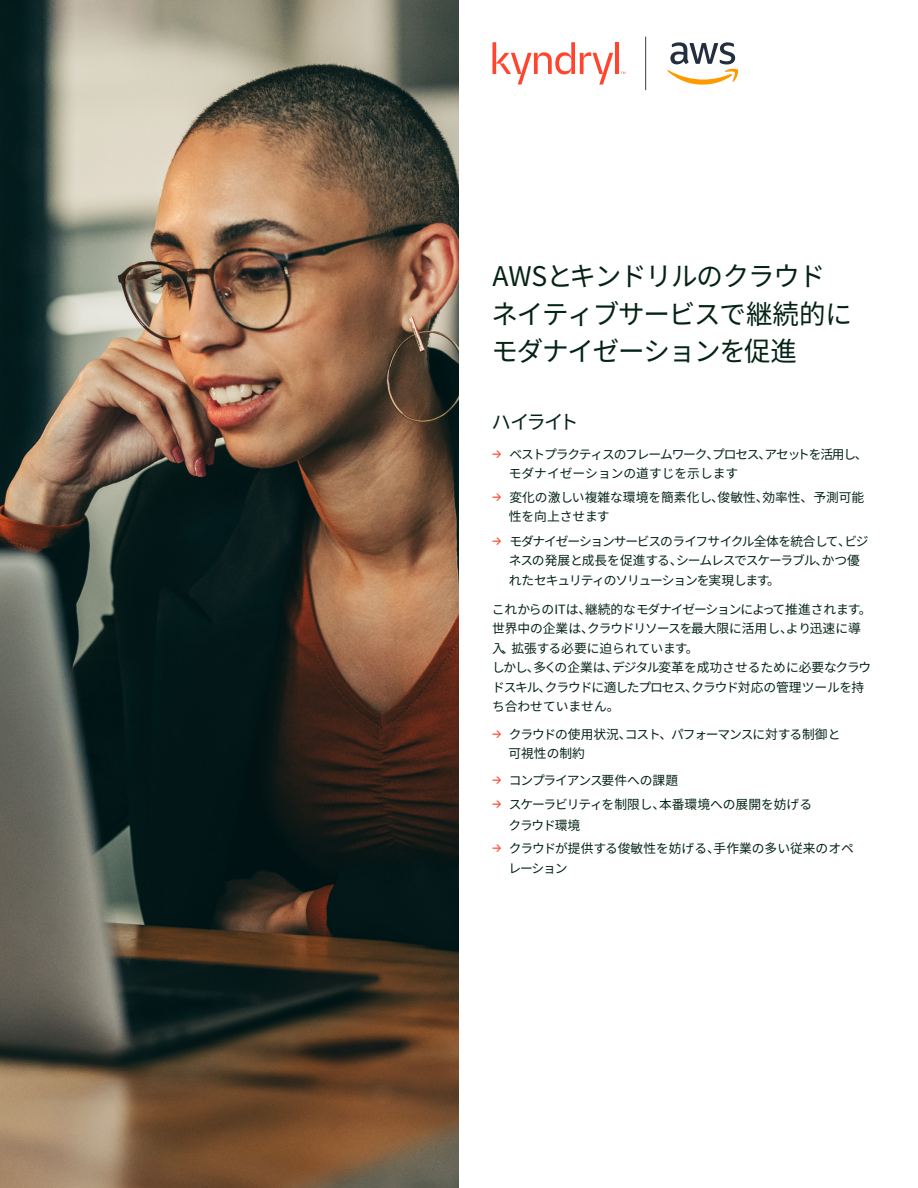
<style>
.page{position:relative;width:918px;height:1188px;background:#fff}
.page>*{position:absolute;margin:0;border:0;box-sizing:border-box;transform-origin:0 0}
.t1{font:27px/37.5px "Noto Sans JP";letter-spacing:-.045em;color:#042315}
.t2{font:19.5px "Noto Sans JP";letter-spacing:-.125em;color:#042315}
.t3{font:12.75px/19.5px "Noto Sans JP";letter-spacing:-.005em;color:#042315}
.t4{font:12.75px/19.2px "Noto Sans JP";letter-spacing:-.09em;color:#042315}
.t5{font:12.75px/19.2px "Noto Sans JP";color:#042315}
.t6{font:12.75px/19.2px "Noto Sans CJ Kjp";letter-spacing:-.09em;color:#042315}
.t7{font:12.75px/19.2px "Noto Sans JP";letter-spacing:-.035em;color:#042315}
.t8{font:12.75px/20.9px "Noto Sans CJ Kjp";color:#042315}
.s1{font-family:"TWK Everett";color:#ff462d}
.s2{font-family:"Noto Sans CJ Kjp"}
</style>
<div class="page">
<img style="left:0;top:0;width:459px;height:1188px">
<hr style="left:616px;top:42px;width:3px;height:32px;background:#ff452e">
<svg style="left:492px;top:42px;width:121px;height:43px"></svg>
<svg style="left:667px;top:42px;width:72px;height:43px"></svg>
<hr style="left:645px;top:37px;width:1px;height:53px;background:#3d3c3c">
<h1 class="t1" style="left:491px;top:258px;width:362px">AWSとキンドリルのクラウドネイティブサービスで継続的にモダナイゼーションを促進</h1>
<h2 class="t2" style="left:492px;top:411px;width:88px">ハイライト</h2>
<p class="t6" style="left:509px;top:445px;width:360px;text-indent:-16px"><span class="s1">→</span> ベストプラクティスのフレームワーク、プロセス、アセットを活用し、モダナイゼーションの道すじを示します</p>
<p class="t5" style="left:509px;top:488px;width:357px;text-indent:-16px"><span class="s1">→</span> 変化の激しい複雑な環境を簡素化し、俊敏性、効率性、予測可能性を向上させます</p>
<p class="t4" style="left:509px;top:532px;width:361px;text-indent:-16px"><span class="s1">→</span> モダナイゼーションサービスのライフサイクル全体を統合して、ビジネスの発展と成長を促進する、シームレスでスケーラブル、かつ優れたセキュリティのソリューションを実現します。</p>
<p class="t3" style="left:492px;top:599px;width:381px">これからのITは、継続的なモダナイゼーションによって推進されます。世界中の企業は、クラウドリソース<span class="s2">を最大限に活用し</span>、より迅速に導入、拡張する必要に迫られています。<br>しかし、多くの企業は、デジタル<span class="s2">変革</span>を成功させるために必要なクラウドスキル、クラウドに適したプロセス、クラウド対応の管理ツールを持ち合わせていません。</p>
<p class="t7" style="left:508px;top:725px;width:334px;text-indent:-16px"><span class="s1">→</span> クラウドの使用状況、コスト、パフォーマンスに対する制御と可視性の制約</p>
<p class="t4" style="left:492px;top:771px;width:187px"><span class="s1">→</span> コンプライアンス<span class="s2">要件へ</span>の課題</p>
<p class="t8" style="left:508px;top:794px;width:305px;text-indent:-16px"><span class="s1">→</span> スケーラビリティを制限し、本番環境への展開を妨げるクラウド環境</p>
<p class="t5" style="left:508px;top:839px;width:347px;text-indent:-16px"><span class="s1">→</span> クラウドが提供する俊敏性を妨げる、手作業の多い従来のオペレーション</p>
</div>
